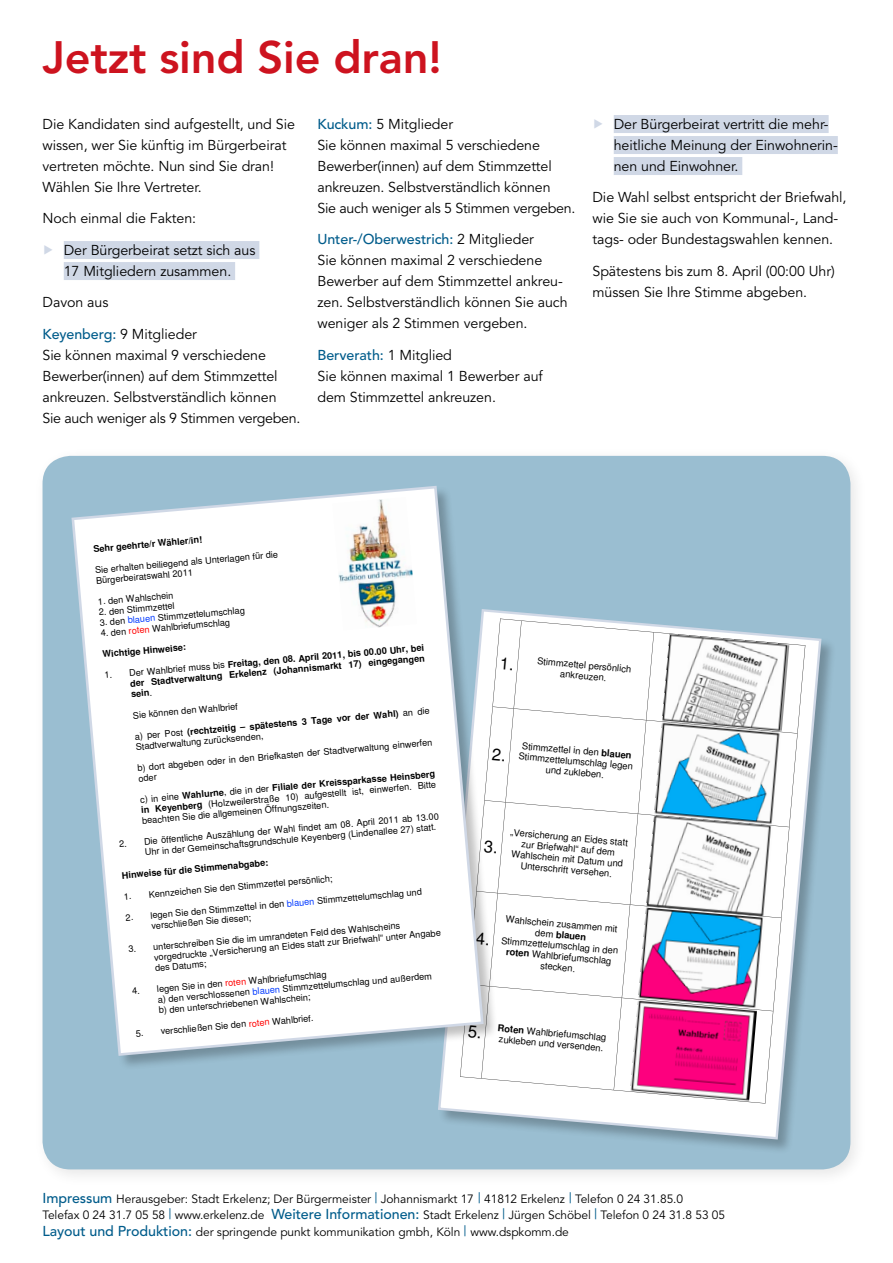
<style>
.page{position:relative;width:893px;height:1263px;background:#fff}
.page>*{position:absolute;margin:0;border:0;box-sizing:border-box;transform-origin:0 0}
.Head_1{font:800 45px "Avenir";letter-spacing:-.005em;color:#cd131f}
.Copy{font:14.25px/21px "Avenir";letter-spacing:-.005em;color:#000}
.Liste_mit_Dreieck{font:14.25px/21px "Avenir";letter-spacing:-.005em;color:#000;text-align:center}
.Copy-2{font:12px/16.5px "Avenir";letter-spacing:-.005em;color:#000}
.t1{font:9.45px/10.8px "Helvetica";color:#000;text-align:center}
.t2{font:9.15px/10.6px "Helvetica";color:#000}
.t3{font:700 9.15px/10.5px "Helvetica";color:#000;text-align:justify}
.s1{color:#d0d8e6}
.s2{font-weight:500;color:#005c8b}
.s3{color:#0039ff}
.s4{color:#f00}
.s5{font-weight:400}
.s6{font-weight:700}
.s7{font-weight:500;font-size:14.25px;color:#005c8b}
.s8{font-size:14.25px;color:#005c8b}
</style>
<div class="page">
<div style="left:64px;top:241px;width:195px;height:18px;background:#d0d8e6"></div>
<div style="left:64px;top:262px;width:171px;height:18px;background:#d0d8e6"></div>
<div style="left:614px;top:115px;width:215px;height:18px;background:#d0d8e6"></div>
<div style="left:614px;top:136px;width:224px;height:18px;background:#d0d8e6"></div>
<div style="left:614px;top:157px;width:128px;height:18px;background:#d0d8e6"></div>
<div style="left:32px;top:445px;width:836px;height:742px;background:#000;opacity:.25"></div>
<div style="left:43px;top:456px;width:807px;height:713px;background:#9abed1;border-radius:28px"></div>
<div style="left:437px;top:608px;width:399px;height:546px;background:#000;opacity:.25"></div>
<svg style="left:437px;top:608px;width:386px;height:533px"></svg>
<div style="left:71px;top:485px;width:427px;height:585px;background:#000;opacity:.25"></div>
<svg style="left:71px;top:485px;width:414px;height:572px;background:#eef3f5"></svg>
<svg style="left:460px;top:619px;width:346px;height:485px;background:#e4dce7"></svg>
<p class="Head_1" style="left:43px;top:31px;width:401px">Jetzt sind Sie dran!</p>
<p class="Copy" style="left:43px;top:114px;width:254px">Die Kandidaten sind aufgestellt, und Sie wissen, wer Sie künftig im Bürgerbeirat vertreten möchte. Nun sind Sie dran!<br>Wählen Sie Ihre Vertreter.</p>
<p class="Copy" style="left:43px;top:208px;width:155px">Noch einmal die Fakten:</p>
<p class="Liste_mit_Dreieck" style="left:43px;top:240px;width:215px"><span class="s1">▶</span> Der Bürgerbeirat setzt sich aus<br>17 Mitgliedern zusammen.</p>
<p class="Copy" style="left:43px;top:292px;width:67px">Davon aus</p>
<p class="Copy" style="left:43px;top:324px;width:259px"><span class="s2">Keyenberg:</span> 9 Mitglieder<br>Sie können maximal 9 verschiedene Bewerber(innen) auf dem Stimmzettel ankreuzen. Selbstverständlich können<br>Sie auch weniger als 9 Stimmen vergeben.</p>
<p class="Copy" style="left:317px;top:114px;width:259px"><span class="s2">Kuckum:</span> 5 Mitglieder<br>Sie können maximal 5 verschiedene Bewerber(innen) auf dem Stimmzettel ankreuzen. Selbstverständlich können<br>Sie auch weniger als 5 Stimmen vergeben.</p>
<p class="Copy" style="left:317px;top:229px;width:252px"><span class="s2">Unter-/Oberwestrich:</span> 2 Mitglieder<br>Sie können maximal 2 verschiedene Bewerber auf dem Stimmzettel ankreu&shy;zen. Selbstverständlich können Sie auch weniger als 2 Stimmen vergeben.</p>
<p class="Copy" style="left:317px;top:345px;width:227px"><span class="s2">Berverath:</span> 1 Mitglied<br>Sie können maximal 1 Bewerber auf dem Stimmzettel ankreuzen.</p>
<p class="Liste_mit_Dreieck" style="left:614px;top:114px;width:226px;text-align:left;text-indent:-21px"><span class="s1">▶</span> Der Bürgerbeirat vertritt die mehr&shy;heitliche Meinung der Einwohnerin&shy;nen und Einwohner.</p>
<p class="Copy" style="left:592px;top:187px;width:256px">Die Wahl selbst entspricht der Briefwahl, wie Sie sie auch von Kommunal-, Land&shy;tags- oder Bundestagswahlen kennen.</p>
<p class="Copy" style="left:592px;top:261px;width:244px">Spätestens bis zum 8. April (00:00 Uhr) müssen Sie Ihre Stimme abgeben.</p>
<p class="t3" style="left:93px;top:544px;width:111px;rotate:-5deg">Sehr geehrte/r Wähler/in!</p>
<p class="t2" style="left:95px;top:565px;width:185px;rotate:-5deg">Sie erhalten beiliegend als Unterlagen für die<br>Bürgerbeiratswahl 2011</p>
<p class="t2" style="left:98px;top:596px;width:77px;rotate:-5deg">1. den Wahlschein</p>
<p class="t2" style="left:98px;top:607px;width:78px;rotate:-5deg">2. den Stimmzettel</p>
<p class="t2" style="left:99px;top:617px;width:147px;rotate:-5deg">3. den <span class="s3">blauen</span> Stimmzettelumschlag</p>
<p class="t2" style="left:100px;top:628px;width:131px;rotate:-5deg">4. den <span class="s4">roten</span> Wahlbriefumschlag</p>
<p class="t3" style="left:102px;top:650px;width:85px;rotate:-5deg">Wichtige Hinweise:</p>
<p class="t3" style="left:129px;top:669px;width:297px;text-indent:-25px;rotate:-5deg"><span class="s5">1. D er Wahlbrief muss bis</span> Freitag, den 08. April 2011, bis 00.00 U hr, bei der Stadtverwaltung E rkelenz (Johannism arkt 17) eingegangen sein<span class="s5">.</span></p>
<p class="t2" style="left:133px;top:710px;width:107px;rotate:-5deg">Sie können den Wahlbrief</p>
<p class="t2" style="left:134px;top:731px;width:297px;rotate:-5deg">a) per P ost <span class="s6">(rechtzeitig – spätestens 3 Tage vor der Wahl)</span> an die<br>Stadtverwaltung zurücksenden,</p>
<p class="t2" style="left:137px;top:763px;width:297px;rotate:-5deg">b) dort abgeben oder in den Briefkasten der Stadtverwaltung einwerfen oder</p>
<p class="t2" style="left:140px;top:794px;width:297px;text-align:justify;rotate:-5deg">c) in eine <span class="s6">Wahlurne</span>, die in der <span class="s6">Filiale der K reissparkasse Heinsberg in K eyenberg</span> (H olzweilerstraße 10) aufgestellt ist, einwerfen. Bitte beachten Sie die allgemeinen Öffnungszeiten.</p>
<p class="t2" style="left:144px;top:836px;width:297px;text-indent:-25px;rotate:-5deg">2. D ie öffentliche A uszählung der Wahl findet am 08. A pril 2011 ab 13.00<br>Uhr in der G emeinschaftsgrundschule K eyenberg (Lindenallee 27) statt.</p>
<p class="t3" style="left:122px;top:871px;width:148px;rotate:-5deg">Hinweise für die Stim m enabgabe:</p>
<p class="t2" style="left:123px;top:891px;width:213px;rotate:-5deg">1. K ennzeichen Sie den Stimmzettel persönlich;</p>
<p class="t2" style="left:150px;top:910px;width:274px;text-indent:-25px;rotate:-5deg">2. legen Sie den Stimmzettel in den <span class="s3">blauen</span> Stimmzettelumschlag und verschließen Sie diesen;</p>
<p class="t2" style="left:153px;top:942px;width:289px;text-indent:-25px;rotate:-5deg">3. unterschreiben Sie die im umrandeten Feld des Wahlscheins vorgedruckte „V ersicherung an E ides statt zur Briefwahl“ unter A ngabe des D atums;</p>
<p class="t2" style="left:157px;top:984px;width:276px;text-indent:-25px;rotate:-5deg">4. legen Sie in den <span class="s4">roten</span> Wahlbriefumschlag<br>a) den verschlossenen <span class="s3">blauen</span> Stimmzettelumschlag und außerdem b) den unterschriebenen Wahlschein;</p>
<p class="t2" style="left:135px;top:1028px;width:180px;rotate:-5deg">5. verschließen Sie den <span class="s4">roten</span> Wahlbrief.</p>
<p class="t1" style="left:538px;top:655px;width:96px;rotate:5deg">Stimmzettel persönlich ankreuzen.</p>
<p class="t1" style="left:520px;top:740px;width:116px;rotate:5deg">Stimmzettel in den <span class="s6">blauen<br></span>Stimmzettelumschlag legen und zukleben.</p>
<p class="t1" style="left:511px;top:827px;width:119px;rotate:5deg">„Versicherung an Eides statt zur Briefwahl“ auf dem<br>W ahlschein mit D atum und<br>U nterschrift versehen.</p>
<p class="t1" style="left:504px;top:913px;width:119px;rotate:5deg">W ahlschein zusammen mit dem <span class="s6">blauen<br></span>Stimmzettelumschlag in den <span class="s6">roten</span> W ahlbriefumschlag stecken.</p>
<p class="t1" style="left:498px;top:1023px;width:110px;text-align:left;rotate:5deg"><span class="s6">Roten</span> W ahlbriefumschlag zukleben und versenden.</p>
<p class="Copy-2" style="left:43px;top:1190px;width:684px"><span class="s7">Impressum</span> Herausgeber: Stadt Erkelenz; Der Bürgermeister <span class="s8">|</span> Johannismarkt 17 <span class="s8">|</span> 41812 Erkelenz <span class="s8">|</span> Telefon 0 24 31.85.0<br>Telefax 0 24 31.7 05 58 <span class="s8">|</span> www.erkelenz.de <span class="s7">Weitere Informationen:</span> Stadt Erkelenz <span class="s8">|</span> Jürgen Schöbel <span class="s8">|</span> Telefon 0 24 31.8 53 05<br><span class="s7">Layout und Produktion:</span> der springende punkt kommunikation gmbh, Köln <span class="s8">|</span> www.dspkomm.de</p>
</div>
